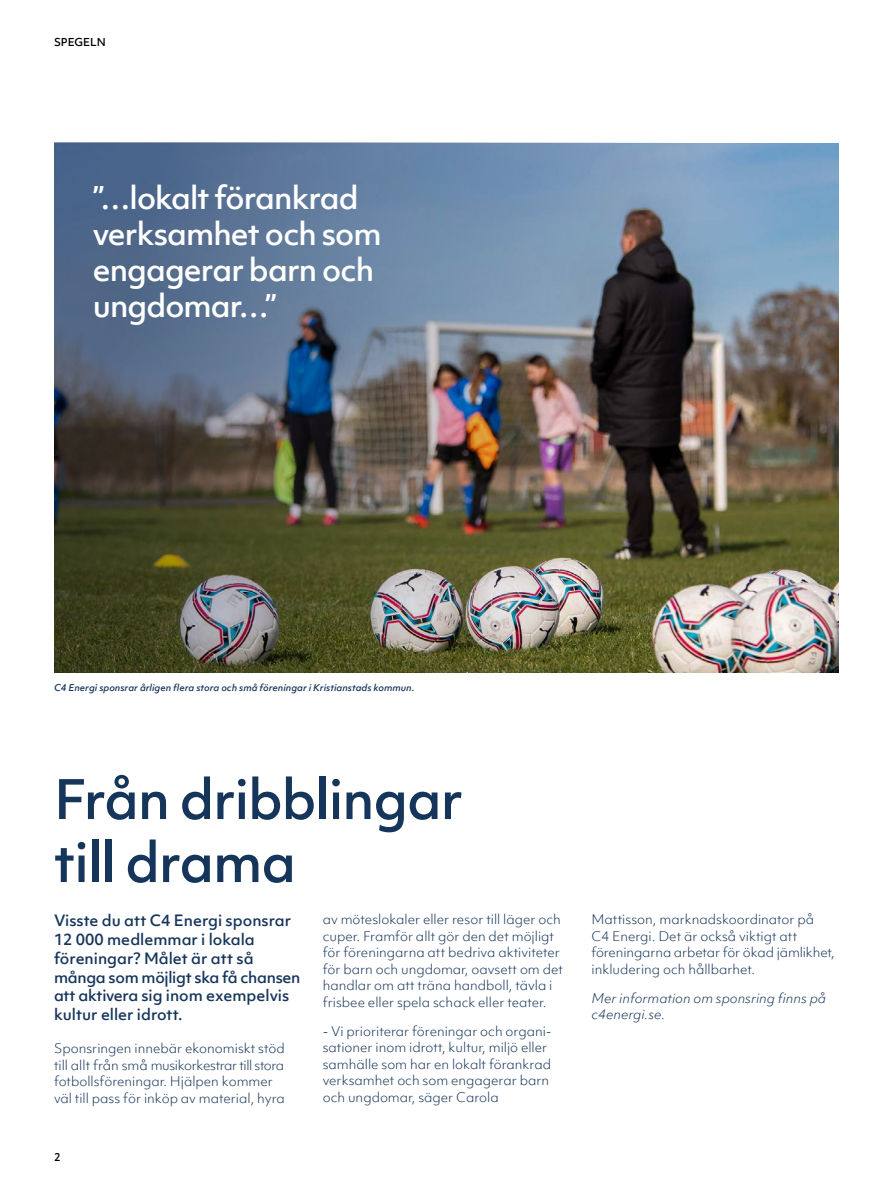
<style>
.page{position:relative;width:893px;height:1191px;background:#fff}
.page>*{position:absolute;margin:0;border:0;box-sizing:border-box;transform-origin:0 0}
.t1{font:500 52.5px/63px "Objektiv Mk 1";letter-spacing:-.02em;color:#16355b}
.t2{font:500 30px/36px "Objektiv Mk 1";letter-spacing:-.03em;color:#fff}
.t3{font:500 15px/18.8px "Objektiv Mk 1";color:#16355b}
.t4{font:300 12.75px/16.5px "Objektiv Mk 1";color:#16355b}
.t5{font:italic 300 12.75px/16.5px "Objektiv Mk 1";color:#16355b}
.t6{font:500 10.5px "Objektiv Mk 1";color:#000}
.t7{font:italic 500 9px "Objektiv Mk 1";color:#16355b}
</style>
<div class="page">
<img style="left:54px;top:143px;width:785px;height:530px">
<p class="t6" style="left:54px;top:35px;width:53px">SPEGELN</p>
<h2 class="t2" style="left:93px;top:179px;width:291px">”…lokalt förankrad verksamhet och som engagerar barn och ungdomar…”</h2>
<p class="t7" style="left:54px;top:681px;width:362px">C4 Energi sponsrar årligen flera stora och små föreningar i Kristianstads kommun.</p>
<h1 class="t1" style="left:54px;top:767px;width:411px">Från dribblingar till drama</h1>
<p class="t3" style="left:54px;top:911px;width:248px">Visste du att C4 Energi sponsrar<br>12 000 medlemmar i lokala föreningar? Målet är att så många som möjligt ska få chansen att aktivera sig inom exempelvis kultur eller idrott.</p>
<p class="t4" style="left:54px;top:1040px;width:232px">Sponsringen innebär ekonomiskt stöd till allt från små musikorkestrar till stora fotbollsföreningar. Hjälpen kommer väl till pass för inköp av material, hyra</p>
<p class="t4" style="left:323px;top:911px;width:242px">av möteslokaler eller resor till läger och cuper. Framför allt gör den det möjligt för föreningarna att bedriva aktiviteter för barn och ungdomar, oavsett om det handlar om att träna handboll, tävla i frisbee eller spela schack eller teater.</p>
<p class="t4" style="left:323px;top:1022px;width:230px">- Vi prioriterar föreningar och organi&shy;sationer inom idrott, kultur, miljö eller samhälle som har en lokalt förankrad verksamhet och som engagerar barn och ungdomar, säger Carola</p>
<p class="t6" style="left:54px;top:1149px;width:8px">2</p>
<p class="t4" style="left:591px;top:911px;width:245px">Mattisson, marknadskoordinator på C4 Energi. Det är också viktigt att föreningarna arbetar för ökad jämlikhet, inkludering och hållbarhet.</p>
<p class="t5" style="left:591px;top:989px;width:236px">Mer information om sponsring finns på c4energi.se.</p>
</div>
